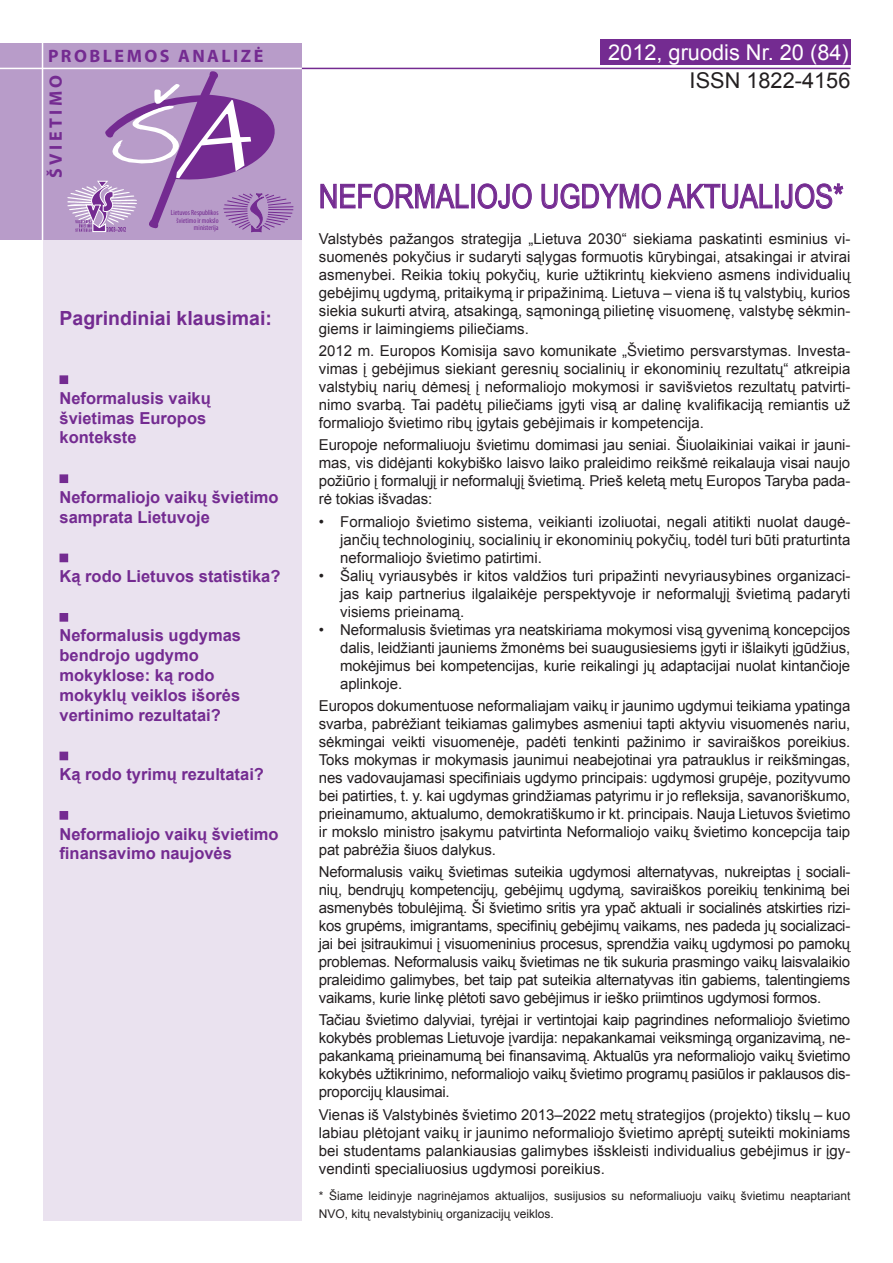
<style>
.page{position:relative;width:893px;height:1263px;background:#fff}
.page>*{position:absolute;margin:0;border:0;box-sizing:border-box;transform-origin:0 0}
.t1{font:33px "Arial Narrow";color:#742b91}
.t2{font:21.75px "Arial";color:#fff}
.t3{font:21.75px "Arial";color:#231f20}
.t4{font:700 19.5px "Arial";color:#742b91}
.t5{font:700 18px "Myriad Pro";letter-spacing:.14em;color:#742b91}
.t6{font:700 18px "Myriad Pro";letter-spacing:.19em;color:#742b91}
.t7{font:700 16.5px/19.8px "Arial";color:#742b91}
.t8{font:15px/18px "Arial";letter-spacing:-.005em;color:#231f20;text-align:justify}
.t9{font:12px/18px "Arial";color:#231f20}
.t10{font:condensed 7.5px/7.5px "Myriad Pro";color:#742b91;text-align:right}
</style>
<div class="page">
<div style="left:43px;top:236px;width:259px;height:984px;background:#eae2ef"></div>
<div style="left:1px;top:43px;width:301px;height:197px;background:#b89cc9"></div>
<div style="left:600px;top:40px;width:251px;height:25px;background:#742b91"></div>
<hr style="left:42px;top:43px;width:1px;height:197px;background:#fff">
<hr style="left:0;top:68px;width:302px;height:1px;background:#fff">
<hr style="left:302px;top:68px;width:548px;height:1px;background:#742b91">
<div style="left:60px;top:375px;width:8px;height:9px;background:#742b91;border:2px solid #742b91"></div>
<div style="left:60px;top:474px;width:8px;height:9px;background:#742b91;border:2px solid #742b91"></div>
<div style="left:60px;top:554px;width:8px;height:8px;background:#742b91"></div>
<div style="left:60px;top:613px;width:8px;height:9px;background:#742b91;border:2px solid #742b91"></div>
<div style="left:60px;top:752px;width:8px;height:8px;background:#742b91"></div>
<div style="left:60px;top:811px;width:8px;height:9px;background:#742b91;border:2px solid #742b91"></div>
<svg style="left:67px;top:71px;width:402px;height:161px"></svg>
<div style="left:471px;top:184px;width:4px;height:24px;border:1px solid #742b91"></div>
<svg style="left:477px;top:183px;width:55px;height:26px"></svg>
<svg style="left:541px;top:183px;width:120px;height:26px"></svg>
<svg style="left:667px;top:183px;width:106px;height:26px"></svg>
<div style="left:775px;top:184px;width:4px;height:24px;border:1px solid #742b91"></div>
<svg style="left:781px;top:183px;width:63px;height:26px"></svg>
<p class="t5" style="left:48px;top:44px;width:217px">PROBLEMOS ANALIZĖ</p>
<h2 class="t2" style="left:608px;top:38px;width:242px">2012, gruodis Nr. 20 (84)</h2>
<p class="t6" style="left:44px;top:178px;width:105px;rotate:-90deg">ŠVIETIMO</p>
<p class="t10" style="left:171px;top:209px;width:49px">Lietuvos Respublikos švietimo ir mokslo ministerija</p>
<h3 class="t4" style="left:60px;top:305px;width:214px">Pagrindiniai klausimai:</h3>
<p class="t7" style="left:60px;top:389px;width:153px">Neformalusis vaikų švietimas Europos kontekste</p>
<p class="t7" style="left:60px;top:488px;width:221px">Neformaliojo vaikų švietimo samprata Lietuvoje</p>
<p class="t7" style="left:60px;top:567px;width:222px">Ką rodo Lietuvos statistika?</p>
<p class="t7" style="left:60px;top:626px;width:183px">Neformalusis ugdymas bendrojo ugdymo mokyklose: ką rodo mokyklų veiklos išorės vertinimo rezultatai?</p>
<p class="t7" style="left:60px;top:765px;width:206px">Ką rodo tyrimų rezultatai?</p>
<p class="t7" style="left:60px;top:824px;width:221px">Neformaliojo vaikų švietimo finansavimo naujovės</p>
<h2 class="t3" style="left:690px;top:66px;width:162px">ISSN 1822-4156</h2>
<h1 class="t1" style="left:319px;top:172px;width:526px">NEFORMALIOJO UGDYMO AKTUALIJOS*</h1>
<p class="t8" style="left:319px;top:230px;width:533px">Valstybės pažangos strategija „Lietuva 2030“ siekiama paskatinti esminius vi&shy;suomenės pokyčius ir sudaryti sąlygas formuotis kūrybingai, atsakingai ir atvirai asmenybei. Reikia tokių pokyčių, kurie užtikrintų kiekvieno asmens individualių gebėjimų ugdymą, pritaikymą ir pripažinimą. Lietuva – viena iš tų valstybių, kurios siekia sukurti atvirą, atsakingą, sąmoningą pilietinę visuomenę, valstybę sėkmin&shy;giems ir laimingiems piliečiams.</p>
<p class="t8" style="left:319px;top:342px;width:533px">2012 m. Europos Komisija savo komunikate „Švietimo persvarstymas. Investa&shy;vimas į gebėjimus siekiant geresnių socialinių ir ekonominių rezultatų“ atkreipia valstybių narių dėmesį į neformaliojo mokymosi ir savišvietos rezultatų patvirti&shy;nimo svarbą. Tai padėtų piliečiams įgyti visą ar dalinę kvalifikaciją remiantis už formaliojo švietimo ribų įgytais gebėjimais ir kompetencija.</p>
<p class="t8" style="left:319px;top:436px;width:533px">Europoje neformaliuoju švietimu domimasi jau seniai. Šiuolaikiniai vaikai ir jauni&shy;mas, vis didėjanti kokybiško laisvo laiko praleidimo reikšmė reikalauja visai naujo požiūrio į formalųjį ir neformalųjį švietimą. Prieš keletą metų Europos Taryba pada&shy;rė tokias išvadas:</p>
<p class="t8" style="left:340px;top:512px;width:512px;text-indent:-21px">• Formaliojo švietimo sistema, veikianti izoliuotai, negali atitikti nuolat daugė&shy;jančių technologinių, socialinių ir ekonominių pokyčių, todėl turi būti praturtinta neformaliojo švietimo patirtimi.</p>
<p class="t8" style="left:340px;top:566px;width:512px;text-indent:-21px">• Šalių vyriausybės ir kitos valdžios turi pripažinti nevyriausybines organizaci&shy;jas kaip partnerius ilgalaikėje perspektyvoje ir neformalųjį švietimą padaryti visiems prieinamą.</p>
<p class="t8" style="left:340px;top:620px;width:512px;text-indent:-21px">• Neformalusis švietimas yra neatskiriama mokymosi visą gyvenimą koncepcijos dalis, leidžianti jauniems žmonėms bei suaugusiesiems įgyti ir išlaikyti įgūdžius, mokėjimus bei kompetencijas, kurie reikalingi jų adaptacijai nuolat kintančioje aplinkoje.</p>
<p class="t8" style="left:319px;top:697px;width:533px">Europos dokumentuose neformaliajam vaikų ir jaunimo ugdymui teikiama ypatinga svarba, pabrėžiant teikiamas galimybes asmeniui tapti aktyviu visuomenės nariu, sėkmingai veikti visuomenėje, padėti tenkinti pažinimo ir saviraiškos poreikius.<br>Toks mokymas ir mokymasis jaunimui neabejotinai yra patrauklus ir reikšmingas, nes vadovaujamasi specifiniais ugdymo principais: ugdymosi grupėje, pozityvumo bei patirties, t. y. kai ugdymas grindžiamas patyrimu ir jo refleksija, savanoriškumo, prieinamumo, aktualumo, demokratiškumo ir kt. principais. Nauja Lietuvos švietimo ir mokslo ministro įsakymu patvirtinta Neformaliojo vaikų švietimo koncepcija taip pat pabrėžia šiuos dalykus.</p>
<p class="t8" style="left:319px;top:863px;width:533px">Neformalusis vaikų švietimas suteikia ugdymosi alternatyvas, nukreiptas į sociali&shy;nių, bendrųjų kompetencijų, gebėjimų ugdymą, saviraiškos poreikių tenkinimą bei asmenybės tobulėjimą. Ši švietimo sritis yra ypač aktuali ir socialinės atskirties rizi&shy;kos grupėms, imigrantams, specifinių gebėjimų vaikams, nes padeda jų socializaci&shy;jai bei įsitraukimui į visuomeninius procesus, sprendžia vaikų ugdymosi po pamokų problemas. Neformalusis vaikų švietimas ne tik sukuria prasmingo vaikų laisvalaikio praleidimo galimybes, bet taip pat suteikia alternatyvas itin gabiems, talentingiems vaikams, kurie linkę plėtoti savo gebėjimus ir ieško priimtinos ugdymosi formos.</p>
<p class="t8" style="left:319px;top:1011px;width:533px">Tačiau švietimo dalyviai, tyrėjai ir vertintojai kaip pagrindines neformaliojo švietimo kokybės problemas Lietuvoje įvardija: nepakankamai veiksmingą organizavimą, ne&shy;pakankamą prieinamumą bei finansavimą. Aktualūs yra neformaliojo vaikų švietimo kokybės užtikrinimo, neformaliojo vaikų švietimo programų pasiūlos ir paklausos dis&shy;proporcijų klausimai.</p>
<p class="t8" style="left:319px;top:1105px;width:533px">Vienas iš Valstybinės švietimo 2013–2022 metų strategijos (projekto) tikslų – kuo labiau plėtojant vaikų ir jaunimo neformaliojo švietimo aprėptį suteikti mokiniams bei studentams palankiausias galimybes išskleisti individualius gebėjimus ir įgy&shy;vendinti specialiuosius ugdymosi poreikius.</p>
<p class="t9" style="left:319px;top:1187px;width:533px">* Šiame leidinyje nagrinėjamos aktualijos, susijusios su neformaliuoju vaikų švietimu neaptariant<br>NVO, kitų nevalstybinių organizacijų veiklos.</p>
</div>
